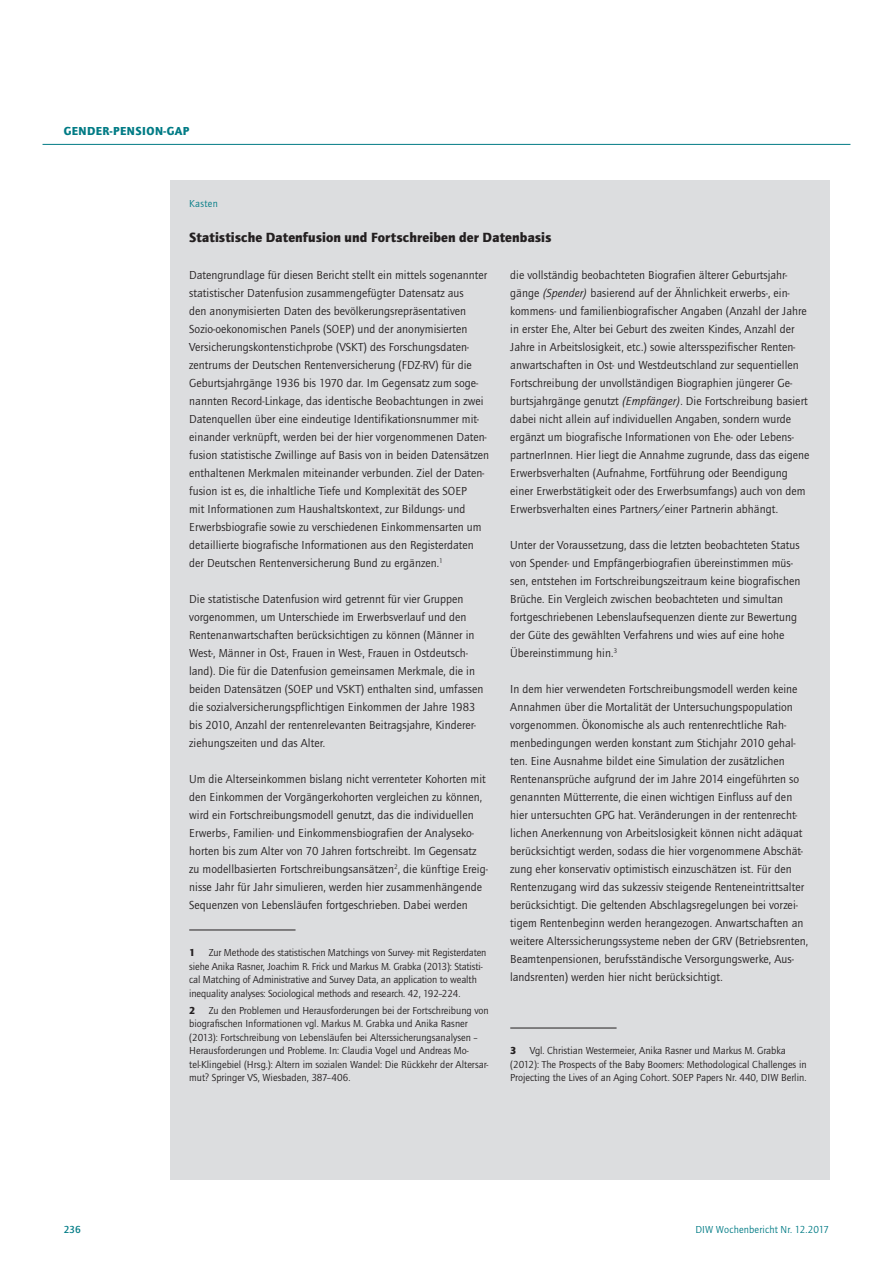
<style>
.page{position:relative;width:893px;height:1263px;background:#fff}
.page>*{position:absolute;margin:0;border:0;box-sizing:border-box;transform-origin:0 0}
.t1{font:900 13.8px "Quay Sans ITC Std";letter-spacing:.005em;color:#231f20}
.t2{font:12px/18px "Quay Sans ITC Std";letter-spacing:.005em;color:#231f20}
.t3{font:900 12px "Quay Sans ITC Std";color:#007b85}
.t4{font:10.5px/13.5px "Quay Sans ITC Std";color:#231f20}
.t5{font:10.5px "Quay Sans ITC Std";letter-spacing:.015em;color:#007b85}
.t6{font:500 10.5px "Quay Sans ITC Std";color:#007b85}
.t7{font:900 10.5px "Quay Sans ITC Std";color:#231f20}
.s1{font-style:italic}
</style>
<div class="page">
<hr style="left:43px;top:144px;width:807px;height:1px;background:#007b85">
<div style="left:170px;top:180px;width:659px;height:999px;background:#dcdddf"></div>
<hr style="left:189px;top:929px;width:107px;height:1px;background:#231f20">
<hr style="left:510px;top:1028px;width:107px;height:1px;background:#231f20">
<p class="t3" style="left:64px;top:123px;width:17px">Gender</p>
<p class="t3" style="left:110px;top:123px;width:19px">-Pension</p>
<p class="t3" style="left:164px;top:123px;width:20px">-Gap</p>
<p class="t5" style="left:189px;top:197px;width:30px">Kasten</p>
<p class="t1" style="left:189px;top:229px;width:364px">Statistische Datenfusion und Fortschreiben der Datenbasis</p>
<p class="t2" style="left:189px;top:266px;width:301px">Datengrundlage für diesen Bericht stellt ein mittels sogenannter statistischer Datenfusion zusammengefügter Datensatz aus<br>den anonymisierten Daten des bevölkerungsrepräsentativen Sozio-oekonomischen Panels (SOEP) und der anonymisierten Versicherungskontenstichprobe (VSKT) des Forschungsdaten&shy;zentrums der Deutschen Rentenversicherung (FDZ-RV) für die Geburtsjahrgänge 1936 bis 1970 dar. Im Gegensatz zum soge&shy;nannten Record-Linkage, das identische Beobachtungen in zwei Datenquellen über eine eindeutige Identifikationsnummer mit&shy;einander verknüpft, werden bei der hier vorgenommenen Daten&shy;fusion statistische Zwillinge auf Basis von in beiden Datensätzen enthaltenen Merkmalen miteinander verbunden. Ziel der Daten&shy;fusion ist es, die inhaltliche Tiefe und Komplexität des SOEP<br>mit Informationen zum Haushaltskontext, zur Bildungs- und Erwerbsbiografie sowie zu verschiedenen Einkommensarten um detaillierte biografische Informationen aus den Registerdaten der Deutschen Rentenversicherung Bund zu ergänzen.<sup>1</sup></p>
<p class="t2" style="left:189px;top:590px;width:296px">Die statistische Datenfusion wird getrennt für vier Gruppen vorgenommen, um Unterschiede im Erwerbsverlauf und den Rentenanwartschaften berücksichtigen zu können (Männer in West-, Männer in Ost-, Frauen in West-, Frauen in Ostdeutsch&shy;land). Die für die Datenfusion gemeinsamen Merkmale, die in beiden Datensätzen (SOEP und VSKT) enthalten sind, umfassen die sozialversicherungspflichtigen Einkommen der Jahre 1983 bis 2010, Anzahl der rentenrelevanten Beitragsjahre, Kinderer&shy;ziehungszeiten und das Alter.</p>
<p class="t2" style="left:189px;top:770px;width:300px">Um die Alterseinkommen bislang nicht verrenteter Kohorten mit den Einkommen der Vorgängerkohorten vergleichen zu können, wird ein Fortschreibungsmodell genutzt, das die individuellen Erwerbs-, Familien- und Einkommensbiografien der Analyseko&shy;horten bis zum Alter von 70 Jahren fortschreibt. Im Gegensatz zu modellbasierten Fortschreibungsansätzen<sup>2</sup>, die künftige Ereig&shy;nisse Jahr für Jahr simulieren, werden hier zusammenhängende Sequenzen von Lebensläufen fortgeschrieben. Dabei werden</p>
<p class="t7" style="left:189px;top:946px;width:8px">1</p>
<p class="t2" style="left:510px;top:266px;width:301px">die vollständig beobachteten Biografien älterer Geburtsjahr&shy;gänge <span class="s1">(Spender)</span> basierend auf der Ähnlichkeit erwerbs-, ein&shy;kommens- und familienbiografischer Angaben (Anzahl der Jahre in erster Ehe, Alter bei Geburt des zweiten Kindes, Anzahl der Jahre in Arbeitslosigkeit, etc.) sowie altersspezifischer Renten&shy;anwartschaften in Ost- und Westdeutschland zur sequentiellen Fortschreibung der unvollständigen Biographien jüngerer Ge&shy;burtsjahrgänge genutzt <span class="s1">(Empfänger)</span>. Die Fortschreibung basiert dabei nicht allein auf individuellen Angaben, sondern wurde ergänzt um biografische Informationen von Ehe- oder Lebens&shy;partnerInnen. Hier liegt die Annahme zugrunde, dass das eigene Erwerbsverhalten (Aufnahme, Fortführung oder Beendigung einer Erwerbstätigkeit oder des Erwerbsumfangs) auch von dem Erwerbsverhalten eines Partners/einer Partnerin abhängt.</p>
<p class="t2" style="left:510px;top:536px;width:292px">Unter der Voraussetzung, dass die letzten beobachteten Status von Spender- und Empfängerbiografien übereinstimmen müs&shy;sen, entstehen im Fortschreibungszeitraum keine biografischen Brüche. Ein Vergleich zwischen beobachteten und simultan fortgeschriebenen Lebenslaufsequenzen diente zur Bewertung der Güte des gewählten Verfahrens und wies auf eine hohe Übereinstimmung hin.<sup>3</sup></p>
<p class="t2" style="left:510px;top:680px;width:299px">In dem hier verwendeten Fortschreibungsmodell werden keine Annahmen über die Mortalität der Untersuchungspopulation vorgenommen. Ökonomische als auch rentenrechtliche Rah&shy;menbedingungen werden konstant zum Stichjahr 2010 gehal&shy;ten. Eine Ausnahme bildet eine Simulation der zusätzlichen Rentenansprüche aufgrund der im Jahre 2014 eingeführten so genannten Mütterrente, die einen wichtigen Einfluss auf den hier untersuchten GPG hat. Veränderungen in der rentenrecht&shy;lichen Anerkennung von Arbeitslosigkeit können nicht adäquat berücksichtigt werden, sodass die hier vorgenommene Abschät&shy;zung eher konservativ optimistisch einzuschätzen ist. Für den Rentenzugang wird das sukzessiv steigende Renteneintrittsalter berücksichtigt. Die geltenden Abschlagsregelungen bei vorzei&shy;tigem Rentenbeginn werden herangezogen. Anwartschaften an weitere Alterssicherungssysteme neben der GRV (Betriebsrenten, Beamtenpensionen, berufsständische Versorgungswerke, Aus&shy;landsrenten) werden hier nicht berücksichtigt.</p>
<p class="t4" style="left:189px;top:946px;width:299px;text-indent:19px">Zur Methode des statistischen Matchings von Survey- mit Registerdaten siehe Anika Rasner, Joachim R. Frick und Markus M. Grabka (2013): Statisti&shy;cal Matching of Administrative and Survey Data, an application to wealth inequality analyses: Sociological methods and research. 42, 192–224.</p>
<p class="t7" style="left:189px;top:1004px;width:8px">2</p>
<p class="t4" style="left:189px;top:1004px;width:301px;text-indent:19px">Zu den Problemen und Herausforderungen bei der Fortschreibung von biografischen Informationen vgl. Markus M. Grabka und Anika Rasner (2013): Fortschreibung von Lebensläufen bei Alterssicherungsanalysen – Herausforderungen und Probleme. In: Claudia Vogel und Andreas Mo&shy;tel-Klingebiel (Hrsg.): Altern im sozialen Wandel: Die Rückkehr der Altersar&shy;mut? Springer VS, Wiesbaden, 387–406.</p>
<p class="t4" style="left:510px;top:1044px;width:298px;text-align:center">Vgl. Christian Westermeier, Anika Rasner und Markus M. Grabka<br>(2012): The Prospects of the Baby Boomers: Methodological Challenges in<br>Projecting the Lives of an Aging Cohort. SOEP Papers Nr. 440, DIW Berlin.</p>
<p class="t7" style="left:510px;top:1044px;width:8px">3</p>
<p class="t6" style="left:64px;top:1223px;width:19px">236</p>
<p class="t5" style="left:695px;top:1223px;width:135px">DIW Wochenbericht Nr. 12.2017</p>
</div>
